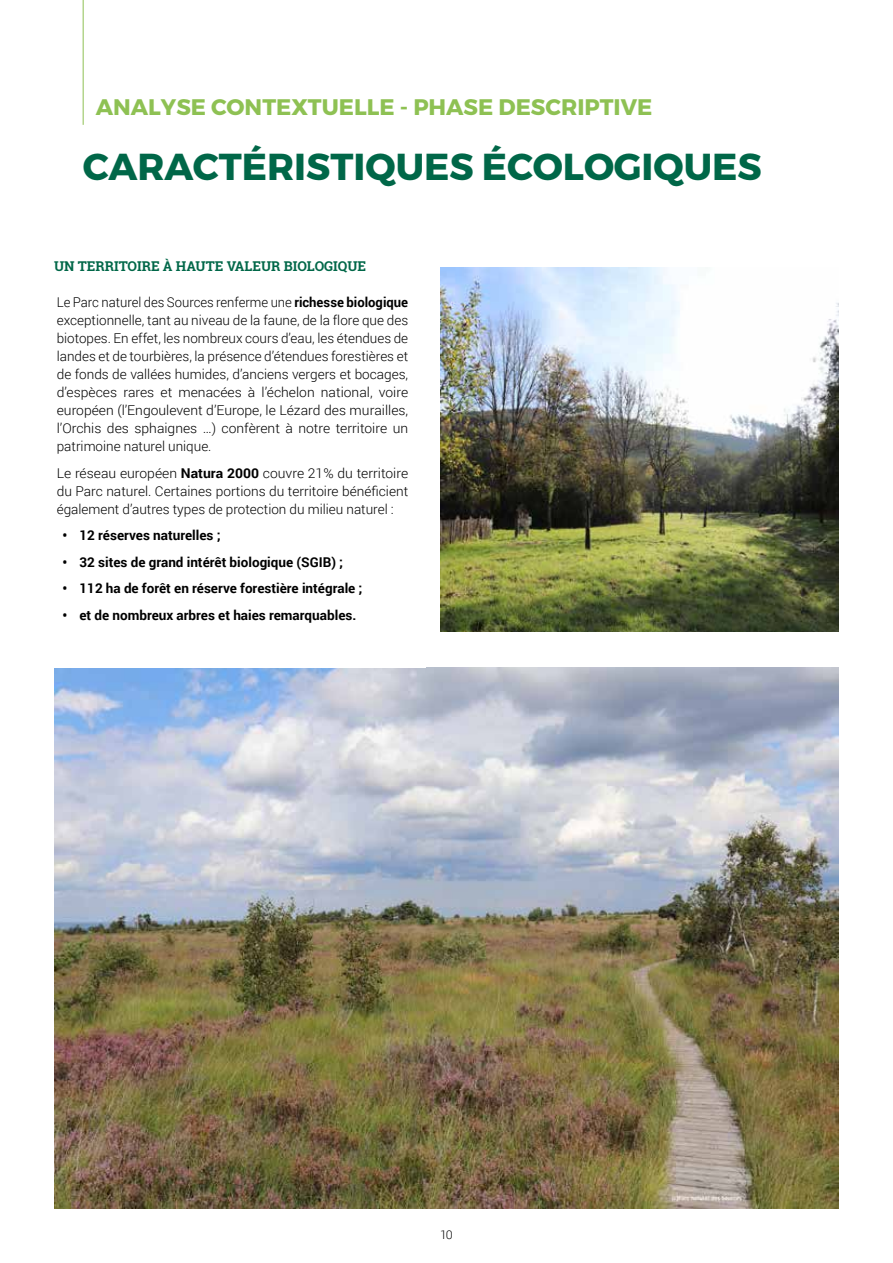
<style>
.page{position:relative;width:893px;height:1263px;background:#fff}
.page>*{position:absolute;margin:0;border:0;box-sizing:border-box;transform-origin:0 0}
.t1{font:700 37.5px "Montserrat";color:#006748}
.t2{font:700 22.5px "Montserrat";color:#8ec153}
.t3{font:300 13.5px/18px "Roboto";color:#000;text-align:justify}
.t4{font:700 13.5px "Roboto";color:#000}
.t5{font:700 13.5px "Roboto Slab";color:#006748}
.t6{font:300 12px "Roboto";color:#000}
.s1{font-weight:700}
</style>
<div class="page">
<hr style="left:83px;top:0;width:1px;height:125px;background:#8ec153">
<img style="left:440px;top:267px;width:399px;height:364px">
<img style="left:54px;top:667px;width:785px;height:542px">
<h2 class="t2" style="left:96px;top:93px;width:558px">ANALYSE CONTEXTUELLE - PHASE DESCRIPTIVE</h2>
<h1 class="t1" style="left:83px;top:143px;width:680px">CARACTÉRISTIQUES ÉCOLOGIQUES</h1>
<p class="t5" style="left:54px;top:257px;width:314px">UN TERRITOIRE À HAUTE VALEUR BIOLOGIQUE</p>
<p class="t3" style="left:57px;top:293px;width:353px">Le Parc naturel des Sources renferme une <span class="s1">richesse biologique </span>exceptionnelle, tant au niveau de la faune, de la flore que des biotopes. En effet, les nombreux cours d’eau, les étendues de landes et de tourbières, la présence d’étendues forestières et de fonds de vallées humides, d’anciens vergers et bocages, d’espèces rares et menacées à l’échelon national, voire européen (l’Engoulevent d’Europe, le Lézard des murailles, l’Orchis des sphaignes …) confèrent à notre territoire un patrimoine naturel unique.</p>
<p class="t3" style="left:57px;top:463px;width:353px">Le réseau européen <span class="s1">Natura 2000</span> couvre 21% du territoire du Parc naturel. Certaines portions du territoire bénéficient également d’autres types de protection du milieu naturel :</p>
<p class="t4" style="left:63px;top:526px;width:159px">• 12 réserves naturelles ;</p>
<p class="t4" style="left:63px;top:552px;width:282px">• 32 sites de grand intérêt biologique (SGIB) ;</p>
<p class="t4" style="left:63px;top:579px;width:301px">• 112 ha de forêt en réserve forestière intégrale ;</p>
<p class="t4" style="left:63px;top:605px;width:295px">• et de nombreux arbres et haies remarquables.</p>
<p class="t6" style="left:440px;top:1226px;width:14px">10</p>
</div>
